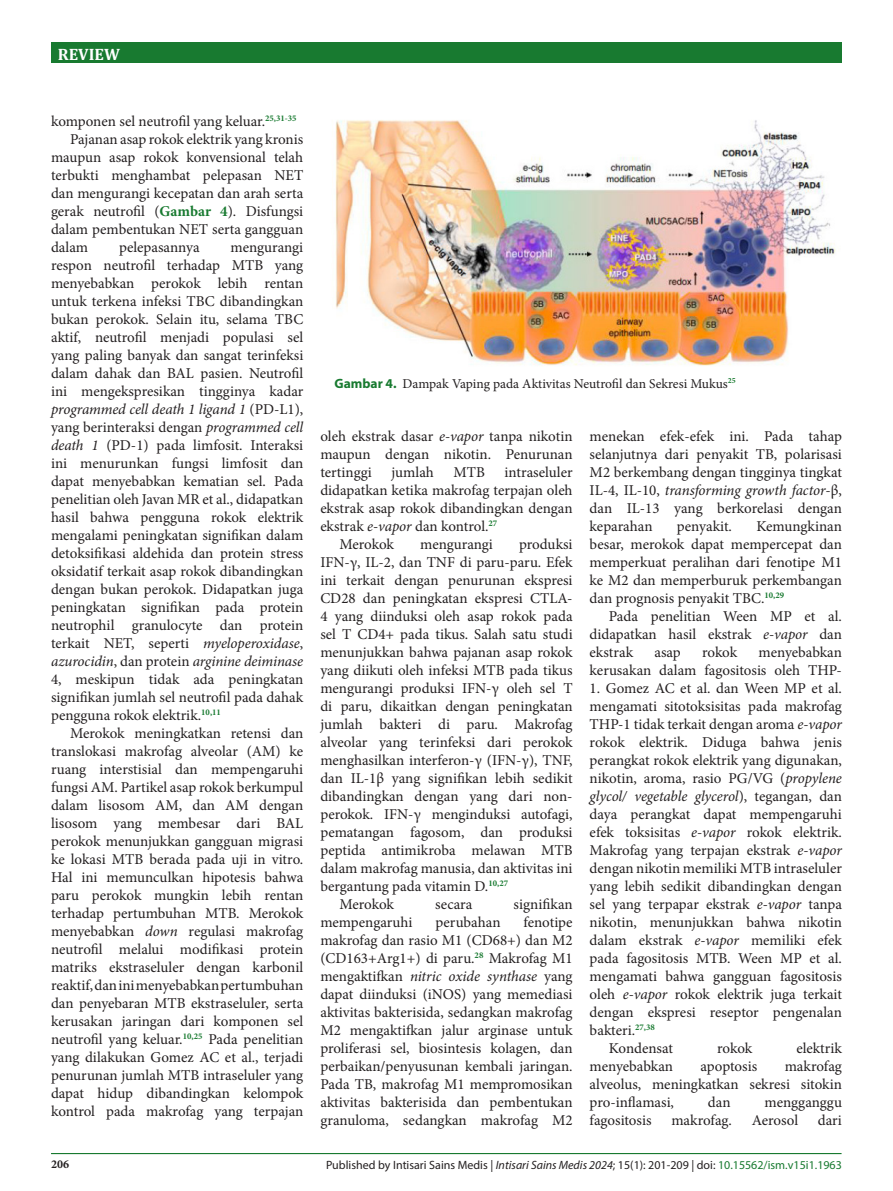
<style>
.page{position:relative;width:893px;height:1191px;background:#fff}
.page>*{position:absolute;margin:0;border:0;box-sizing:border-box;transform-origin:0 0}
.t1{font:700 16.5px "Cambria";color:#fff}
.t2{font:15px/18px "Minion Pro";color:#231f20;text-align:justify}
.t3{font:13.5px "Minion Pro";letter-spacing:-.005em;color:#231f20}
.t4{font:12px "Myriad Pro";color:#231f20}
.t5{font:700 12px "Minion Pro";color:#231f20}
.s1{font-weight:700;color:#187a30}
.s2{font-style:italic}
.s3{font-family:"Myriad Pro";font-weight:700;color:#187a30}
.s4{color:#187a30}
</style>
<div class="page">
<div style="left:51px;top:43px;width:790px;height:20px;background:#187a30"></div>
<hr style="left:51px;top:1153px;width:790px;height:1px;background:#187a30">
<img style="left:335px;top:120px;width:501px;height:246px">
<p class="t1" style="left:58px;top:43px;width:64px">REVIEW</p>
<p class="t2" style="left:51px;top:112px;width:247px">komponen sel neutrofil yang keluar.<sup>25,31-35</sup></p>
<p class="t2" style="left:51px;top:130px;width:254px;text-indent:19px">Pajanan asap rokok elektrik yang kronis maupun asap rokok konvensional telah terbukti menghambat pelepasan NET dan mengurangi kecepatan dan arah serta gerak neutrofil (<span class="s1">Gambar 4</span>). Disfungsi dalam pembentukan NET serta gangguan dalam</p>
<p class="t2" style="left:119px;top:238px;width:82px">pelepasannya</p>
<p class="t2" style="left:51px;top:238px;width:254px;text-indent:179px">mengurangi respon neutrofil terhadap MTB yang menyebabkan perokok lebih rentan untuk terkena infeksi TBC dibandingkan bukan perokok. Selain itu, selama TBC aktif, neutrofil menjadi populasi sel yang paling banyak dan sangat terinfeksi dalam dahak dan BAL pasien. Neutrofil ini mengekspresikan tingginya kadar <span class="s2">programmed cell death 1 ligand 1</span> (PD-L1), yang berinteraksi dengan <span class="s2">programmed cell death 1</span> (PD-1) pada limfosit. Interaksi ini menurunkan fungsi limfosit dan dapat menyebabkan kematian sel. Pada penelitian oleh Javan MR et al., didapatkan hasil bahwa pengguna rokok elektrik mengalami peningkatan signifikan dalam detoksifikasi aldehida dan protein stress oksidatif terkait asap rokok dibandingkan dengan bukan perokok. Didapatkan juga peningkatan signifikan pada protein neutrophil granulocyte dan protein terkait NET, seperti <span class="s2">myeloperoxidase</span>, <span class="s2">azurocidin</span>, dan protein <span class="s2">arginine deiminase </span>4, meskipun tidak ada peningkatan signifikan jumlah sel neutrofil pada dahak pengguna rokok elektrik.<sup>10,11</sup></p>
<p class="t2" style="left:51px;top:724px;width:254px;text-indent:19px">Merokok meningkatkan retensi dan translokasi makrofag alveolar (AM) ke ruang interstisial dan mempengaruhi fungsi AM. Partikel asap rokok berkumpul dalam lisosom AM, dan AM dengan lisosom yang membesar dari BAL perokok menunjukkan gangguan migrasi ke lokasi MTB berada pada uji in vitro.<br>Hal ini memunculkan hipotesis bahwa paru perokok mungkin lebih rentan terhadap pertumbuhan MTB. Merokok menyebabkan <span class="s2">down</span> regulasi makrofag neutrofil melalui modifikasi protein matriks ekstraseluler dengan karbonil reaktif, dan ini menyebabkan pertumbuhan dan penyebaran MTB ekstraseluler, serta kerusakan jaringan dari komponen sel neutrofil yang keluar.<sup>10,25</sup> Pada penelitian yang dilakukan Gomez AC et al., terjadi penurunan jumlah MTB intraseluler yang dapat hidup dibandingkan kelompok kontrol pada makrofag yang terpajan</p>
<p class="t3" style="left:334px;top:374px;width:403px"><span class="s3">Gambar 4.</span> Dampak Vaping pada Aktivitas Neutrofil dan Sekresi Mukus<sup>25</sup></p>
<p class="t2" style="left:320px;top:427px;width:254px">oleh ekstrak dasar <span class="s2">e-vapor</span> tanpa nikotin maupun dengan nikotin. Penurunan tertinggi</p>
<p class="t2" style="left:320px;top:463px;width:254px;text-indent:184px">intraseluler didapatkan ketika makrofag terpajan oleh ekstrak asap rokok dibandingkan dengan ekstrak <span class="s2">e-vapor</span> dan kontrol.<sup>27</sup></p>
<p class="t2" style="left:339px;top:535px;width:56px">Merokok</p>
<p class="t2" style="left:420px;top:535px;width:74px">mengurangi</p>
<p class="t2" style="left:391px;top:463px;width:44px">jumlah</p>
<p class="t2" style="left:454px;top:463px;width:33px">MTB</p>
<p class="t2" style="left:320px;top:535px;width:254px;text-indent:199px">produksi IFN-γ, IL-2, dan TNF di paru-paru. Efek ini terkait dengan penurunan ekspresi CD28 dan peningkatan ekspresi CTLA-4 yang diinduksi oleh asap rokok pada sel T CD4+ pada tikus. Salah satu studi menunjukkan bahwa pajanan asap rokok yang diikuti oleh infeksi MTB pada tikus mengurangi produksi IFN-γ oleh sel T di paru, dikaitkan dengan peningkatan jumlah bakteri di paru. Makrofag alveolar yang terinfeksi dari perokok menghasilkan interferon-γ (IFN-γ), TNF, dan IL-1β yang signifikan lebih sedikit dibandingkan dengan yang dari non&shy;perokok. IFN-γ menginduksi autofagi, pematangan fagosom, dan produksi peptida antimikroba melawan MTB dalam makrofag manusia, dan aktivitas ini bergantung pada vitamin D.<sup>10,27</sup></p>
<p class="t2" style="left:339px;top:895px;width:56px">Merokok</p>
<p class="t2" style="left:435px;top:895px;width:39px">secara</p>
<p class="t2" style="left:514px;top:895px;width:61px">signifikan</p>
<p class="t2" style="left:320px;top:913px;width:94px">mempengaruhi</p>
<p class="t2" style="left:436px;top:913px;width:66px">perubahan</p>
<p class="t2" style="left:320px;top:913px;width:254px;text-indent:203px">fenotipe makrofag dan rasio M1 (CD68+) dan M2 (CD163+Arg1+) di paru.<sup>28</sup> Makrofag M1 mengaktifkan <span class="s2">nitric oxide synthase</span> yang dapat diinduksi (iNOS) yang memediasi aktivitas bakterisida, sedangkan makrofag M2 mengaktifkan jalur arginase untuk proliferasi sel, biosintesis kolagen, dan perbaikan/penyusunan kembali jaringan.<br>Pada TB, makrofag M1 mempromosikan aktivitas bakterisida dan pembentukan granuloma, sedangkan makrofag M2</p>
<p class="t2" style="left:590px;top:427px;width:254px">menekan efek-efek ini. Pada tahap selanjutnya dari penyakit TB, polarisasi M2 berkembang dengan tingginya tingkat IL-4, IL-10, <span class="s2">transforming growth factor</span>-β, dan IL-13 yang berkorelasi dengan keparahan</p>
<p class="t2" style="left:590px;top:517px;width:254px;text-indent:167px">Kemungkinan besar, merokok dapat mempercepat dan memperkuat peralihan dari fenotipe M1 ke M2 dan memperburuk perkembangan dan prognosis penyakit TBC.<sup>10,29</sup></p>
<p class="t2" style="left:590px;top:607px;width:254px;text-indent:19px">Pada penelitian Ween MP et al. didapatkan hasil ekstrak <span class="s2">e-vapor</span> dan ekstrak</p>
<p class="t2" style="left:677px;top:517px;width:57px">penyakit.</p>
<p class="t2" style="left:590px;top:643px;width:254px;text-align:right">menyebabkan<br>kerusakan dalam fagositosis oleh THP-</p>
<p class="t2" style="left:590px;top:679px;width:254px">1. Gomez AC et al. dan Ween MP et al. mengamati sitotoksisitas pada makrofag THP-1 tidak terkait dengan aroma <span class="s2">e-vapor </span>rokok elektrik. Diduga bahwa jenis perangkat rokok elektrik yang digunakan, nikotin, aroma, rasio PG/VG (<span class="s2">propylene glycol/ vegetable glycerol</span>), tegangan, dan daya perangkat dapat mempengaruhi efek toksisitas <span class="s2">e-vapor</span> rokok elektrik.<br>Makrofag yang terpajan ekstrak <span class="s2">e-vapor </span>dengan nikotin memiliki MTB intraseluler yang lebih sedikit dibandingkan dengan sel yang terpapar ekstrak <span class="s2">e-vapor</span> tanpa nikotin, menunjukkan bahwa nikotin dalam ekstrak <span class="s2">e-vapor</span> memiliki efek pada fagositosis MTB. Ween MP et al. mengamati bahwa gangguan fagositosis oleh <span class="s2">e-vapor</span> rokok elektrik juga terkait dengan ekspresi reseptor pengenalan bakteri.<sup>27,38</sup></p>
<p class="t2" style="left:609px;top:1039px;width:66px">Kondensat</p>
<p class="t2" style="left:717px;top:1039px;width:37px">rokok</p>
<p class="t2" style="left:796px;top:1039px;width:47px">elektrik</p>
<p class="t2" style="left:590px;top:1057px;width:85px">menyebabkan</p>
<p class="t2" style="left:701px;top:1057px;width:58px">apoptosis</p>
<p class="t2" style="left:654px;top:643px;width:28px">asap</p>
<p class="t2" style="left:702px;top:643px;width:37px">rokok</p>
<p class="t2" style="left:590px;top:1057px;width:254px;text-indent:195px">makrofag alveolus, meningkatkan sekresi sitokin pro-inflamasi,</p>
<p class="t2" style="left:708px;top:1093px;width:24px">dan</p>
<p class="t2" style="left:764px;top:1093px;width:79px">mengganggu</p>
<p class="t2" style="left:590px;top:1111px;width:63px">fagositosis</p>
<p class="t2" style="left:671px;top:1111px;width:62px">makrofag.</p>
<p class="t2" style="left:752px;top:1111px;width:48px">Aerosol</p>
<p class="t2" style="left:818px;top:1111px;width:26px">dari</p>
<p class="t5" style="left:51px;top:1156px;width:19px">206</p>
<p class="t4" style="left:326px;top:1157px;width:517px">Published by Intisari Sains Medis | <span class="s2">Intisari Sains Medis 2024</span>; 15(1): 201-209 | doi: <span class="s4">10.15562/ism.v15i1.1963</span></p>
</div>
